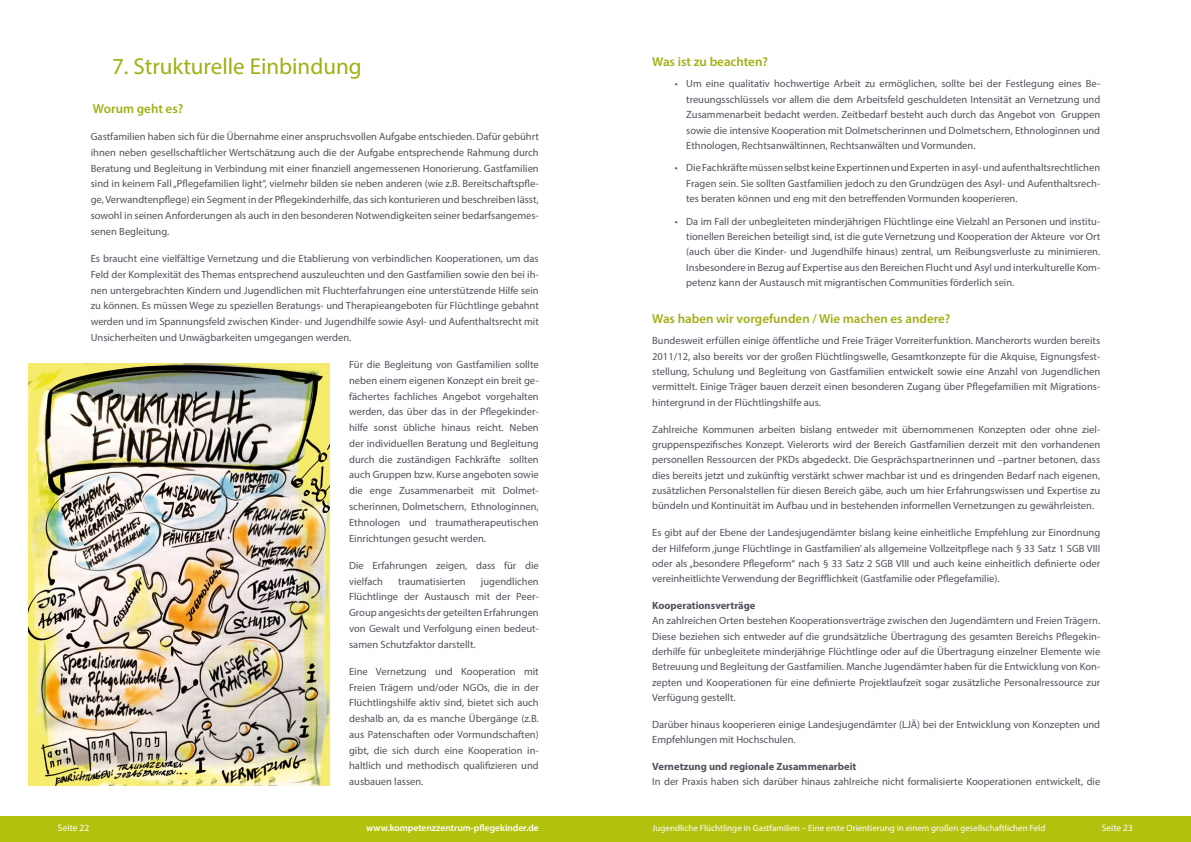
<style>
.page{position:relative;width:1191px;height:842px;background:#fff}
.page>*{position:absolute;margin:0;border:0;box-sizing:border-box;transform-origin:0 0}
.t1{font:23px "Myriad Pro";color:#a1af14}
.t2{font:600 13px "Myriad Pro";color:#a1af14}
.t3{font:10.5px/15.8px "Myriad Pro";color:#51525b;text-align:justify}
.t4{font:700 10.5px "Myriad Pro";color:#51525b}
.t5{font:600 9.5px "Myriad Pro";color:#fff}
.t6{font:9.5px "Myriad Pro";color:#fff}
.t7{font:9px "Myriad Pro";color:#fff}
</style>
<div class="page">
<div style="left:0;top:816px;width:1191px;height:26px;background:#b3c10f"></div>
<img style="left:28px;top:364px;width:301px;height:421px">
<h1 class="t1" style="left:112px;top:52px;width:251px">7. Strukturelle Einbindung</h1>
<p class="t2" style="left:93px;top:100px;width:92px">Worum geht es?</p>
<p class="t3" style="left:91px;top:129px;width:449px">Gastfamilien haben sich für die Übernahme einer anspruchsvollen Aufgabe entschieden. Dafür gebührt ihnen neben gesellschaftlicher Wertschätzung auch die der Aufgabe entsprechende Rahmung durch Beratung und Begleitung in Verbindung mit einer finanziell angemessenen Honorierung. Gastfamilien sind in keinem Fall „Pflegefamilien light“, vielmehr bilden sie neben anderen (wie z.B. Bereitschaftspfle&shy;ge, Verwandtenpflege) ein Segment in der Pflegekinderhilfe, das sich konturieren und beschreiben lässt, sowohl in seinen Anforderungen als auch in den besonderen Notwendigkeiten seiner bedarfsangemes&shy;senen Begleitung.</p>
<p class="t3" style="left:91px;top:250px;width:449px">Es braucht eine vielfältige Vernetzung und die Etablierung von verbindlichen Kooperationen, um das Feld der Komplexität des Themas entsprechend auszuleuchten und den Gastfamilien sowie den bei ih&shy;nen untergebrachten Kindern und Jugendlichen mit Fluchterfahrungen eine unterstützende Hilfe sein zu können. Es müssen Wege zu speziellen Beratungs- und Therapieangeboten für Flüchtlinge gebahnt werden und im Spannungsfeld zwischen Kinder- und Jugendhilfe sowie Asyl- und Aufenthaltsrecht mit Unsicherheiten und Unwägbarkeiten umgegangen werden.</p>
<p class="t3" style="left:349px;top:356px;width:191px">Für die Begleitung von Gastfamilien sollte neben einem eigenen Konzept ein breit ge&shy;fächertes fachliches Angebot vorgehalten werden, das über das in der Pflegekinder&shy;hilfe sonst übliche hinaus reicht. Neben der individuellen Beratung und Begleitung durch die zuständigen Fachkräfte sollten auch Gruppen bzw. Kurse angeboten sowie die enge Zusammenarbeit mit Dolmet&shy;scherinnen, Dolmetschern, Ethnologinnen, Ethnologen und traumatherapeutischen Einrichtungen gesucht werden.</p>
<p class="t3" style="left:349px;top:557px;width:191px">Die Erfahrungen zeigen, dass für die vielfach</p>
<p class="t3" style="left:349px;top:573px;width:191px;text-indent:132px">jugendlichen Flüchtlinge der Austausch mit der Peer-Group angesichts der geteilten Erfahrungen von Gewalt und Verfolgung einen bedeut&shy;samen Schutzfaktor darstellt.</p>
<p class="t3" style="left:349px;top:663px;width:191px">Eine Vernetzung und Kooperation mit Freien Trägern und/oder NGOs, die in der Flüchtlingshilfe aktiv sind, bietet sich auch deshalb an, da es manche Übergänge (z.B. aus Patenschaften oder Vormundschaften) gibt, die sich durch eine Kooperation in&shy;haltlich und methodisch qualifizieren und ausbauen lassen.</p>
<p class="t3" style="left:398px;top:573px;width:69px">traumatisierten</p>
<p class="t2" style="left:652px;top:54px;width:117px">Was ist zu beachten?</p>
<p class="t3" style="left:686px;top:76px;width:415px;line-height:15.4px;text-indent:-11px">• Um eine qualitativ hochwertige Arbeit zu ermöglichen, sollte bei der Festlegung eines Be&shy;treuungsschlüssels vor allem die dem Arbeitsfeld geschuldeten Intensität an Vernetzung und Zusammenarbeit bedacht werden. Zeitbedarf besteht auch durch das Angebot von Gruppen sowie die intensive Kooperation mit Dolmetscherinnen und Dolmetschern, Ethnologinnen und Ethnologen, Rechtsanwältinnen, Rechtsanwälten und Vormunden.</p>
<p class="t3" style="left:686px;top:160px;width:415px;line-height:15.4px;text-indent:-11px">• Die Fachkräfte müssen selbst keine Expertinnen und Experten in asyl- und aufenthaltsrechtlichen Fragen sein. Sie sollten Gastfamilien jedoch zu den Grundzügen des Asyl- und Aufenthaltsrech&shy;tes beraten können und eng mit den betreffenden Vormunden kooperieren.</p>
<p class="t3" style="left:686px;top:213px;width:415px;line-height:15.4px;text-indent:-11px">• Da im Fall der unbegleiteten minderjährigen Flüchtlinge eine Vielzahl an Personen und institu&shy;tionellen Bereichen beteiligt sind, ist die gute Vernetzung und Kooperation der Akteure vor Ort (auch über die Kinder- und Jugendhilfe hinaus) zentral, um Reibungsverluste zu minimieren.<br>Insbesondere in Bezug auf Expertise aus den Bereichen Flucht und Asyl und interkulturelle Kom&shy;petenz kann der Austausch mit migrantischen Communities förderlich sein.</p>
<p class="t2" style="left:652px;top:311px;width:300px">Was haben wir vorgefunden / Wie machen es andere?</p>
<p class="t3" style="left:652px;top:333px;width:449px;line-height:15.4px">Bundesweit erfüllen einige öffentliche und Freie Träger Vorreiterfunktion. Mancherorts wurden bereits 2011/12, also bereits vor der großen Flüchtlingswelle, Gesamtkonzepte für die Akquise, Eignungsfest&shy;stellung, Schulung und Begleitung von Gastfamilien entwickelt sowie eine Anzahl von Jugendlichen vermittelt. Einige Träger bauen derzeit einen besonderen Zugang über Pflegefamilien mit Migrations&shy;hintergrund in der Flüchtlingshilfe aus.</p>
<p class="t3" style="left:652px;top:421px;width:449px;line-height:15.4px">Zahlreiche Kommunen arbeiten bislang entweder mit übernommenen Konzepten oder ohne ziel&shy;gruppenspezifisches Konzept. Vielerorts wird der Bereich Gastfamilien derzeit mit den vorhandenen personellen Ressourcen der PKDs abgedeckt. Die Gesprächspartnerinnen und –partner betonen, dass dies bereits jetzt und zukünftig verstärkt schwer machbar ist und es dringenden Bedarf nach eigenen, zusätzlichen Personalstellen für diesen Bereich gäbe, auch um hier Erfahrungswissen und Expertise zu bündeln und Kontinuität im Aufbau und in bestehenden informellen Vernetzungen zu gewährleisten.</p>
<p class="t3" style="left:652px;top:525px;width:449px;line-height:15.4px">Es gibt auf der Ebene der Landesjugendämter bislang keine einheitliche Empfehlung zur Einordnung der Hilfeform ‚junge Flüchtlinge in Gastfamilien’ als allgemeine Vollzeitpflege nach § 33 Satz 1 SGB VIII oder als „besondere Pflegeform“ nach § 33 Satz 2 SGB VIII und auch keine einheitlich definierte oder vereinheitlichte Verwendung der Begrifflichkeit (Gastfamilie oder Pflegefamilie).</p>
<p class="t4" style="left:652px;top:599px;width:105px">Kooperationsverträge</p>
<p class="t3" style="left:652px;top:613px;width:449px;line-height:15.4px">An zahlreichen Orten bestehen Kooperationsverträge zwischen den Jugendämtern und Freien Trägern.<br>Diese beziehen sich entweder auf die grundsätzliche Übertragung des gesamten Bereichs Pflegekin&shy;derhilfe für unbegleitete minderjährige Flüchtlinge oder auf die Übertragung einzelner Elemente wie Betreuung und Begleitung der Gastfamilien. Manche Jugendämter haben für die Entwicklung von Kon&shy;zepten und Kooperationen für eine definierte Projektlaufzeit sogar zusätzliche Personalressource zur Verfügung gestellt.</p>
<p class="t3" style="left:652px;top:716px;width:449px;line-height:15.4px">Darüber hinaus kooperieren einige Landesjugendämter (LJÄ) bei der Entwicklung von Konzepten und<br>Empfehlungen mit Hochschulen.</p>
<p class="t4" style="left:652px;top:760px;width:206px">Vernetzung und regionale Zusammenarbeit</p>
<p class="t3" style="left:652px;top:774px;width:449px">In der Praxis haben sich darüber hinaus zahlreiche nicht formalisierte Kooperationen entwickelt, die</p>
<p class="t6" style="left:58px;top:822px;width:33px">Seite 22</p>
<p class="t5" style="left:366px;top:822px;width:174px">www.kompetenzzentrum-pflegekinder.de</p>
<p class="t7" style="left:652px;top:822px;width:395px">Jugendliche Flüchtlinge in Gastfamilien – Eine erste Orientierung in einem großen gesellschaftlichen Feld</p>
<p class="t6" style="left:1101px;top:822px;width:33px">Seite 23</p>
</div>
